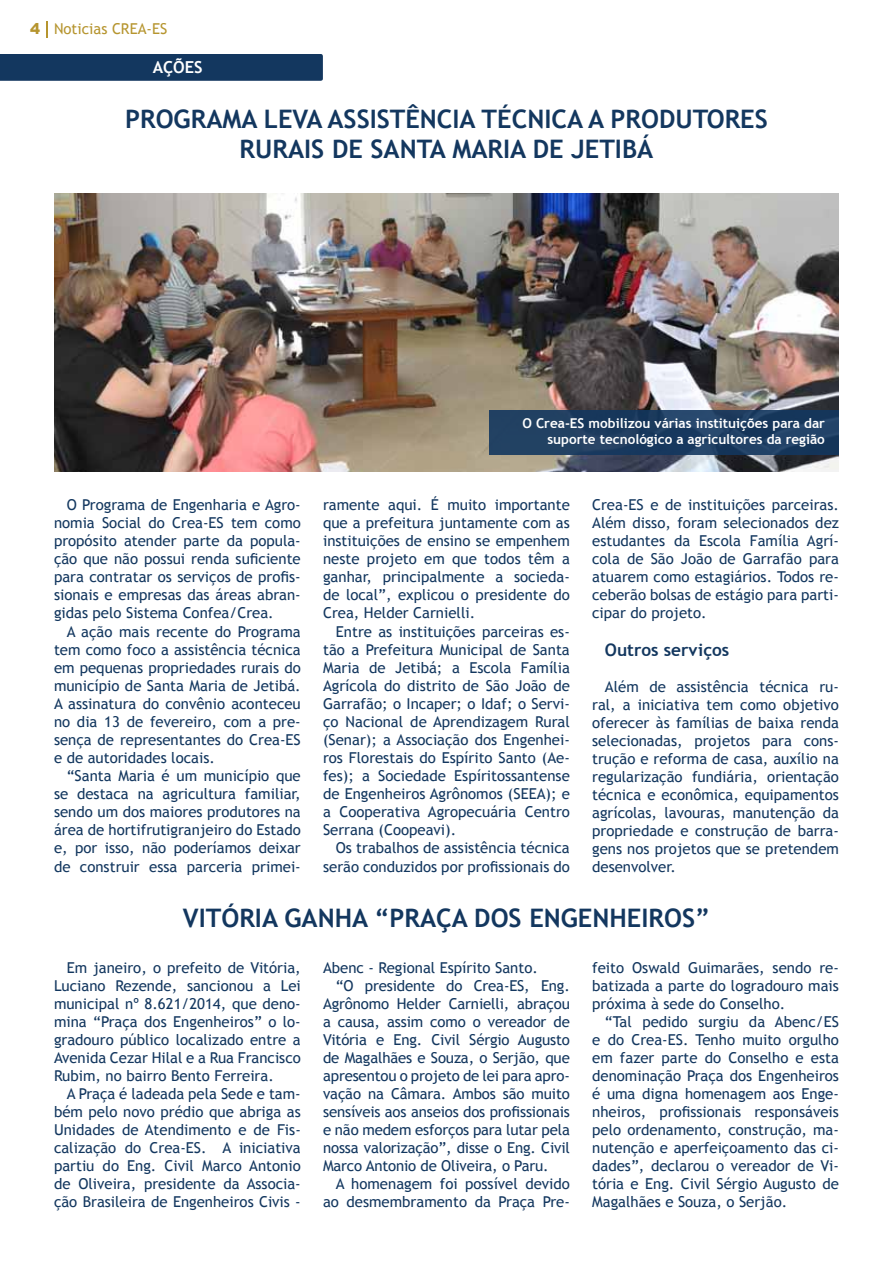
<style>
.page{position:relative;width:893px;height:1263px;background:#fff}
.page>*{position:absolute;margin:0;border:0;box-sizing:border-box;transform-origin:0 0}
.t1{font:700 25.5px/30.6px "Trebuchet MS";color:#13375f;text-align:center}
.t2{font:700 17.25px "Trebuchet MS";color:#13375f}
.t3{font:700 16.5px "Trebuchet MS";color:#fff}
.t4{font:15px/18px "Trebuchet MS";color:#13375f;text-align:justify}
.t5{font:15px "Trebuchet MS";color:#b6952f}
.t6{font:700 13.5px/16.2px "Trebuchet MS";color:#fff;text-align:right}
.s1{font-family:"Arial";font-weight:900}
</style>
<div class="page">
<svg style="left:47px;top:21px;width:1px;height:16px"></svg>
<div style="left:0;top:54px;width:323px;height:27px;background:#13375f"></div>
<img style="left:54px;top:194px;width:785px;height:278px">
<svg style="left:489px;top:410px;width:350px;height:44px;background:#1e3d61"></svg>
<p class="t5" style="left:30px;top:19px;width:139px"><span class="s1">4</span> Noticias CREA-ES</p>
<p class="t3" style="left:153px;top:56px;width:51px">AÇÕES</p>
<h1 class="t1" style="left:125px;top:103px;width:644px">PROGRAMA LEVA ASSISTÊNCIA TÉCNICA A PRODUTORES<br>RURAIS DE SANTA MARIA DE JETIBÁ</h1>
<p class="t4" style="left:54px;top:496px;width:248px;text-indent:13px">O Programa de Engenharia e Agro&shy;nomia Social do Crea-ES tem como propósito atender parte da popula&shy;ção que não possui renda suficiente para contratar os serviços de profis&shy;sionais e empresas das áreas abran&shy;gidas pelo Sistema Confea/Crea.</p>
<p class="t4" style="left:54px;top:622px;width:248px;text-indent:13px">A ação mais recente do Programa tem como foco a assistência técnica em pequenas propriedades rurais do município de Santa Maria de Jetibá.<br>A assinatura do convênio aconteceu no dia 13 de fevereiro, com a pre&shy;sença de representantes do Crea-ES e de autoridades locais.</p>
<p class="t4" style="left:54px;top:767px;width:248px;text-indent:13px">“Santa Maria é um município que se destaca na agricultura familiar, sendo um dos maiores produtores na área de hortifrutigranjeiro do Estado e, por isso, não poderíamos deixar de construir essa parceria primei-</p>
<p class="t6" style="left:522px;top:415px;width:304px">O Crea-ES mobilizou várias instituições para dar suporte tecnológico a agricultores da região</p>
<p class="t4" style="left:323px;top:496px;width:248px">ramente aqui. É muito importante que a prefeitura juntamente com as instituições de ensino se empenhem neste projeto em que todos têm a ganhar, principalmente a socieda&shy;de local”, explicou o presidente do Crea, Helder Carnielli.</p>
<p class="t4" style="left:323px;top:622px;width:248px;text-indent:13px">Entre as instituições parceiras es&shy;tão a Prefeitura Municipal de Santa Maria de Jetibá; a Escola Família Agrícola do distrito de São João de Garrafão; o Incaper; o Idaf; o Servi&shy;ço Nacional de Aprendizagem Rural (Senar); a Associação dos Engenhei&shy;ros Florestais do Espírito Santo (Ae&shy;fes); a Sociedade Espíritossantense de Engenheiros Agrônomos (SEEA); e a Cooperativa Agropecuária Centro Serrana (Coopeavi).</p>
<p class="t4" style="left:323px;top:839px;width:248px;text-align:right">Os trabalhos de assistência técnica serão conduzidos por profissionais do</p>
<p class="t4" style="left:592px;top:496px;width:248px">Crea-ES e de instituições parceiras.<br>Além disso, foram selecionados dez estudantes da Escola Família Agrí&shy;cola de São João de Garrafão para atuarem como estagiários. Todos re&shy;ceberão bolsas de estágio para parti&shy;cipar do projeto.</p>
<p class="t2" style="left:605px;top:639px;width:126px">Outros serviços</p>
<p class="t4" style="left:592px;top:678px;width:248px;text-indent:13px">Além de assistência técnica ru&shy;ral, a iniciativa tem como objetivo oferecer às famílias de baixa renda selecionadas, projetos para cons&shy;trução e reforma de casa, auxílio na regularização fundiária, orientação técnica e econômica, equipamentos agrícolas, lavouras, manutenção da propriedade e construção de barra&shy;gens nos projetos que se pretendem desenvolver.</p>
<h1 class="t1" style="left:183px;top:903px;width:529px">VITÓRIA GANHA “PRAÇA DOS ENGENHEIROS”</h1>
<p class="t4" style="left:54px;top:959px;width:248px;text-indent:13px">Em janeiro, o prefeito de Vitória, Luciano Rezende, sancionou a Lei municipal nº 8.621/2014, que deno&shy;mina “Praça dos Engenheiros” o lo&shy;gradouro público localizado entre a Avenida Cezar Hilal e a Rua Francisco Rubim, no bairro Bento Ferreira.</p>
<p class="t4" style="left:54px;top:1085px;width:248px;text-indent:13px">A Praça é ladeada pela Sede e tam&shy;bém pelo novo prédio que abriga as Unidades de Atendimento e de Fis&shy;calização do Crea-ES. A iniciativa partiu do Eng. Civil Marco Antonio de Oliveira, presidente da Associa&shy;ção Brasileira de Engenheiros Civis -</p>
<p class="t4" style="left:323px;top:959px;width:216px">Abenc - Regional Espírito Santo.</p>
<p class="t4" style="left:336px;top:977px;width:235px">“O presidente do Crea-ES, Eng.</p>
<p class="t4" style="left:323px;top:995px;width:248px">Agrônomo Helder Carnielli, abraçou</p>
<p class="t4" style="left:323px;top:1013px;width:248px">a causa, assim como o vereador de</p>
<p class="t4" style="left:323px;top:1031px;width:248px">Vitória e Eng. Civil Sérgio Augusto</p>
<p class="t4" style="left:323px;top:1049px;width:248px">de Magalhães e Souza, o Serjão, que</p>
<p class="t4" style="left:323px;top:1067px;width:248px">apresentou o projeto de lei para apro-</p>
<p class="t4" style="left:323px;top:1085px;width:248px">vação na Câmara. Ambos são muito</p>
<p class="t4" style="left:323px;top:1103px;width:248px">sensíveis aos anseios dos profissionais</p>
<p class="t4" style="left:323px;top:1121px;width:248px">e não medem esforços para lutar pela</p>
<p class="t4" style="left:323px;top:1139px;width:248px">nossa valorização”, disse o Eng. Civil</p>
<p class="t4" style="left:323px;top:1157px;width:227px">Marco Antonio de Oliveira, o Paru.</p>
<p class="t4" style="left:336px;top:1175px;width:236px">A homenagem foi possível devido</p>
<p class="t4" style="left:323px;top:1193px;width:248px">ao desmembramento da Praça Pre-</p>
<p class="t4" style="left:592px;top:959px;width:248px">feito Oswald Guimarães, sendo re&shy;batizada a parte do logradouro mais próxima à sede do Conselho.</p>
<p class="t4" style="left:592px;top:1013px;width:248px;text-indent:13px">“Tal pedido surgiu da Abenc/ES e do Crea-ES. Tenho muito orgulho em fazer parte do Conselho e esta denominação Praça dos Engenheiros é uma digna homenagem aos Enge&shy;nheiros, profissionais responsáveis pelo ordenamento, construção, ma&shy;nutenção e aperfeiçoamento das ci&shy;dades”, declarou o vereador de Vi&shy;tória e Eng. Civil Sérgio Augusto de Magalhães e Souza, o Serjão.</p>
</div>
